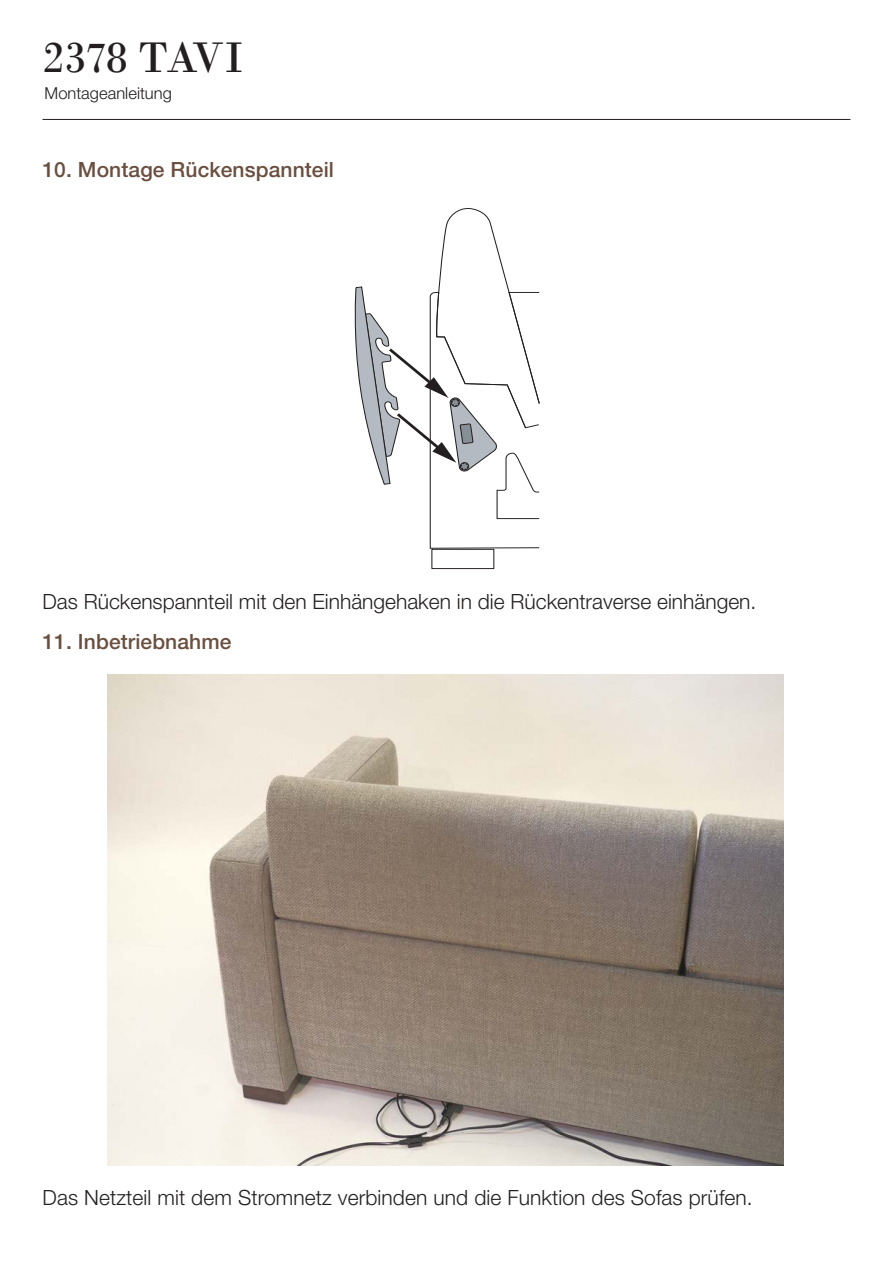
<style>
.page{position:relative;width:893px;height:1263px;background:#fff}
.page>*{position:absolute;margin:0;border:0;box-sizing:border-box;transform-origin:0 0}
.Produkttitel{font:45px "Bodoni";letter-spacing:-.025em;color:#231f20}
.Produktbeschrieb_Lauftext{font:300 21px "Helvetica Neue LT Pro";color:#231f20}
.Produktbeschrieb_Lauftext-2{font:500 21px "Helvetica Neue LT Pro";letter-spacing:.005em;color:#6a4f3f}
.Produkttitel-2{font:300 16.5px "Helvetica Neue LT Pro";letter-spacing:.005em;color:#231f20}
</style>
<div class="page">
<hr style="left:43px;top:119px;width:807px;height:1px;background:#231f20">
<div style="left:431px;top:549px;width:63px;height:20px;border:1px solid #231f20"></div>
<svg style="left:354px;top:208px;width:186px;height:341px"></svg>
<img style="left:107px;top:675px;width:676px;height:490px">
<p class="Produkttitel" style="left:43px;top:31px;width:203px">2378 TAVI</p>
<p class="Produkttitel-2" style="left:45px;top:83px;width:129px">Montageanleitung</p>
<p class="Produktbeschrieb_Lauftext-2" style="left:43px;top:157px;width:293px">10. Montage Rückenspannteil</p>
<p class="Produktbeschrieb_Lauftext" style="left:43px;top:589px;width:715px">Das Rückenspannteil mit den Einhängehaken in die Rückentraverse einhängen.</p>
<p class="Produktbeschrieb_Lauftext-2" style="left:43px;top:629px;width:190px">11. Inbetriebnahme</p>
<p class="Produktbeschrieb_Lauftext" style="left:43px;top:1185px;width:712px">Das Netzteil mit dem Stromnetz verbinden und die Funktion des Sofas prüfen.</p>
</div>
